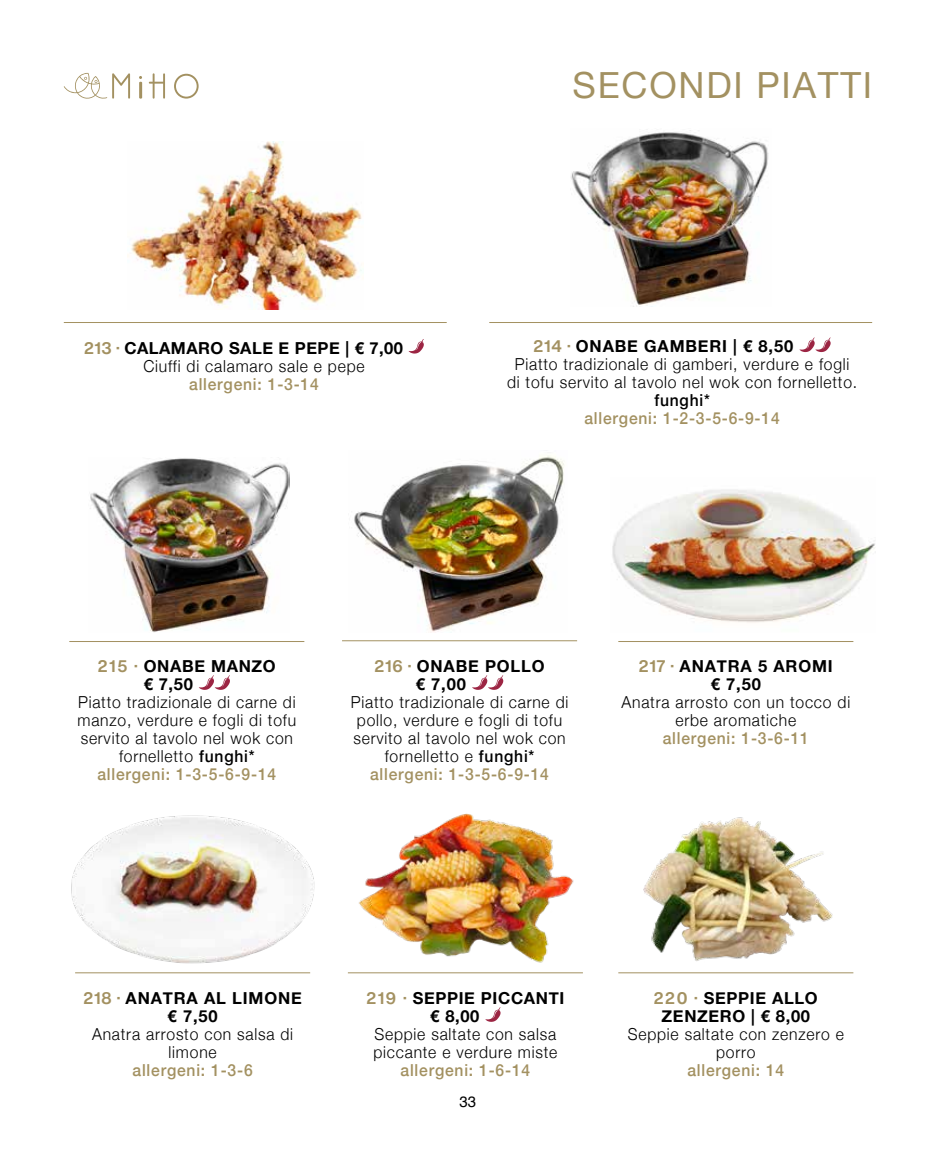
<style>
.page{position:relative;width:936px;height:1149px;background:#fff}
.page>*{position:absolute;margin:0;border:0;box-sizing:border-box;transform-origin:0 0}
.t1{font:36px "Helvetica Neue";letter-spacing:.05em;color:#a39161}
.t2{font:300 16.5px/18px "Helvetica Neue";letter-spacing:.05em;color:#000;text-align:center;scale:.95 1}
.t3{font:700 16.5px/18px "Helvetica Neue";letter-spacing:.05em;color:#000;text-align:center}
.t4{font:500 16.5px "Helvetica Neue";letter-spacing:.05em;color:#a39161;scale:.95 1}
.t5{font:500 16.5px "Helvetica Neue";letter-spacing:.05em;color:#000;scale:.95 1}
.t6{font:15px "Helvetica";color:#000}
.s1{font-family:"Helvetica Now Display";font-weight:700;color:#a39161}
.s2{font-weight:700}
.s3{font-family:"Helvetica Now Display";color:#a39161}
.s4{font-weight:500}
.s5{font-weight:500;color:#a39161}
</style>
<div class="page">
<hr style="left:139px;top:82px;width:3px;height:17px;background:#a39161">
<svg style="left:149px;top:73px;width:16px;height:26px"></svg>
<svg style="left:174px;top:74px;width:24px;height:25px"></svg>
<svg style="left:64px;top:73px;width:66px;height:26px"></svg>
<svg style="left:799px;top:337px;width:31px;height:15px"></svg>
<svg style="left:199px;top:675px;width:31px;height:14px"></svg>
<svg style="left:472px;top:675px;width:31px;height:14px"></svg>
<img style="left:354px;top:455px;width:210px;height:177px">
<img style="left:90px;top:458px;width:200px;height:174px">
<img style="left:571px;top:130px;width:198px;height:177px">
<hr style="left:618px;top:641px;width:235px;height:1px;background:#a39161">
<hr style="left:69px;top:641px;width:235px;height:1px;background:#a39161">
<hr style="left:342px;top:640px;width:235px;height:1px;background:#a39161">
<svg style="left:485px;top:1007px;width:15px;height:14px"></svg>
<hr style="left:75px;top:972px;width:235px;height:1px;background:#a39161">
<hr style="left:348px;top:972px;width:235px;height:1px;background:#a39161">
<hr style="left:618px;top:972px;width:235px;height:1px;background:#a39161">
<img style="left:71px;top:815px;width:244px;height:149px">
<img style="left:612px;top:489px;width:263px;height:134px">
<img style="left:359px;top:813px;width:215px;height:150px">
<img style="left:643px;top:817px;width:190px;height:144px">
<svg style="left:408px;top:339px;width:16px;height:14px"></svg>
<img style="left:128px;top:141px;width:234px;height:169px">
<hr style="left:64px;top:322px;width:382px;height:1px;background:#a39161">
<hr style="left:489px;top:322px;width:383px;height:1px;background:#a39161">
<p class="t2" style="left:143px;top:337px;width:275px;text-align:left;text-indent:-59px"><span class="s1">213 ·</span> <span class="s2">CALAMARO SALE E PEPE | € 7,00<br></span>Ciuffi di calamaro sale e pepe</p>
<p class="t4" style="left:189px;top:370px;width:138px">allergeni: 1-3-14</p>
<h1 class="t1" style="left:572px;top:59px;width:301px">SECONDI PIATTI</h1>
<p class="t3" style="left:533px;top:337px;width:261px"><span class="s3">214 ·</span> ONABE GAMBERI | € 8,50</p>
<p class="t2" style="left:514px;top:354px;width:354px">Piatto tradizionale di gamberi, verdure e fogli</p>
<p class="t2" style="left:507px;top:372px;width:370px">di tofu servito al tavolo nel wok con fornelletto.</p>
<p class="t5" style="left:654px;top:387px;width:60px">funghi*</p>
<p class="t4" style="left:584px;top:405px;width:207px">allergeni: 1-2-3-5-6-9-14</p>
<p class="t3" style="left:144px;top:657px;width:133px;text-align:left;text-indent:-46px"><span class="s3">215 ·</span> ONABE MANZO € 7,50</p>
<p class="t2" style="left:77px;top:691px;width:231px">Piatto tradizionale di carne di manzo, verdure e fogli di tofu servito al tavolo nel wok con fornelletto <span class="s4">funghi*<br></span><span class="s5">allergeni: 1-3-5-6-9-14</span></p>
<p class="t3" style="left:416px;top:657px;width:130px;text-align:left;text-indent:-41px"><span class="s3">216 ·</span> ONABE POLLO € 7,00</p>
<p class="t2" style="left:351px;top:691px;width:230px">Piatto tradizionale di carne di pollo, verdure e fogli di tofu servito al tavolo nel wok con fornelletto e <span class="s4">funghi* </span><span class="s5">allergeni: 1-3-5-6-9-14</span></p>
<p class="t3" style="left:639px;top:657px;width:195px"><span class="s3">217 ·</span> ANATRA 5 AROMI € 7,50</p>
<p class="t2" style="left:621px;top:691px;width:242px">Anatra arrosto con un tocco di erbe aromatiche</p>
<p class="t4" style="left:662px;top:724px;width:155px">allergeni: 1-3-6-11</p>
<p class="t3" style="left:83px;top:989px;width:220px"><span class="s3">218 ·</span> ANATRA AL LIMONE € 7,50</p>
<p class="t2" style="left:92px;top:1023px;width:213px">Anatra arrosto con salsa di limone</p>
<p class="t4" style="left:132px;top:1056px;width:128px">allergeni: 1-3-6</p>
<p class="t3" style="left:430px;top:989px;width:136px;text-align:left;text-indent:-64px"><span class="s3">219 ·</span> SEPPIE PICCANTI € 8,00</p>
<p class="t2" style="left:373px;top:1023px;width:195px;text-align:left">Seppie saltate con salsa piccante e verdure miste</p>
<p class="t4" style="left:400px;top:1056px;width:138px">allergeni: 1-6-14</p>
<p class="t6" style="left:459px;top:1089px;width:18px">33</p>
<p class="t3" style="left:654px;top:989px;width:165px"><span class="s3">220 ·</span> SEPPIE ALLO<br>ZENZERO | € 8,00</p>
<p class="t2" style="left:627px;top:1023px;width:229px">Seppie saltate con zenzero e porro</p>
<p class="t4" style="left:687px;top:1056px;width:103px">allergeni: 14</p>
</div>
